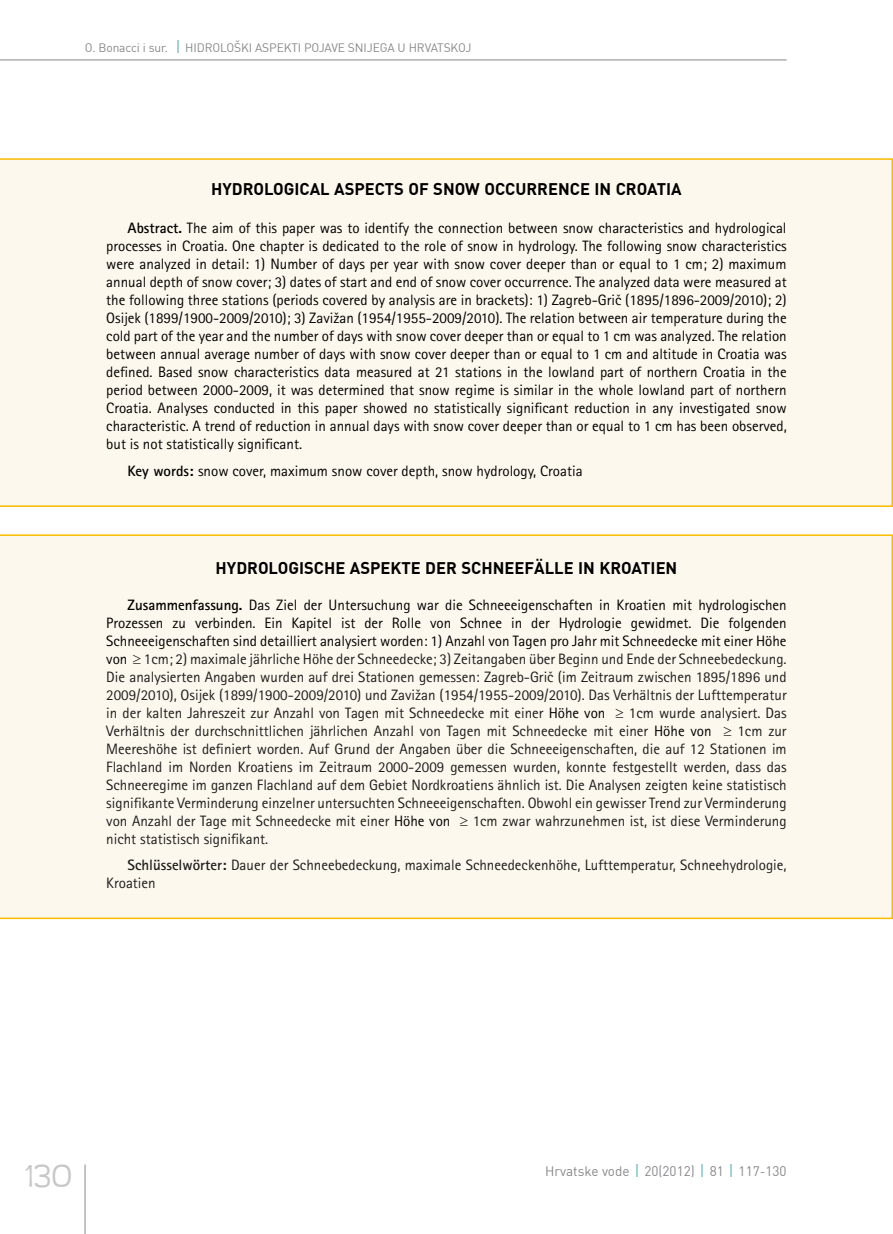
<style>
.page{position:relative;width:893px;height:1234px;background:#fff}
.page>*{position:absolute;margin:0;border:0;box-sizing:border-box;transform-origin:0 0}
.t1{font:300 36px "Teen";color:#c6c7c8}
.t2{font:700 16.5px "DIN";color:#000}
.t3{font:15px/18px "Rotis Sans Serifklemy";color:#1d1d1d;text-align:justify}
.t4{font:15px/18px "Rotis Sans Serifklemy";color:#000;text-align:justify}
.t5{font:13.5px "DIN";color:#87888a}
.t6{font:12px "DIN";letter-spacing:-.01em;color:#87888a}
.s1{font-weight:700}
.s2{font-weight:700;color:#000}
.s3{color:#000}
</style>
<div class="page">
<hr style="left:85px;top:1164px;width:1px;height:69px;background:#87888a">
<svg style="left:636px;top:1164px;width:2px;height:12px"></svg>
<svg style="left:702px;top:1164px;width:1px;height:12px"></svg>
<svg style="left:730px;top:1164px;width:2px;height:12px"></svg>
<hr style="left:0;top:60px;width:787px;height:1px;background:#87888a">
<svg style="left:177px;top:40px;width:2px;height:13px"></svg>
<div style="left:0;top:158px;width:893px;height:349px;background:#fdf8ed"></div>
<div style="left:0;top:534px;width:893px;height:384px;background:#fdf8ed"></div>
<p class="t6" style="left:85px;top:39px;width:85px">O. BONACCI I SUR.</p>
<p class="t6" style="left:185px;top:39px;width:285px">H IDROLOŠKI AS PEKTI POJAVE SNIJ EGA U HRVATSKOJ</p>
<p class="t2" style="left:211px;top:178px;width:32px">HYDROLOGICAL</p>
<p class="t2" style="left:334px;top:178px;width:11px">ASPECTS</p>
<p class="t2" style="left:408px;top:178px;width:37px">OF SNO</p>
<p class="t2" style="left:465px;top:178px;width:31px">W OCCURRENCE</p>
<p class="t2" style="left:594px;top:178px;width:42px">IN CROATIA</p>
<p class="t4" style="left:106px;top:219px;width:682px;text-indent:21px"><span class="s1">Abstract.</span> The aim of this paper was to identify the connection between snow characteristics and hydrological processes in Croatia. One chapter is dedicated to the role of snow in hydrology. The following snow characteristics were analyzed in detail: 1) Number of days per year with snow cover deeper than or equal to 1 cm; 2) maximum annual depth of snow cover; 3) dates of start and end of snow cover occurrence. The analyzed data were measured at the following three stations (periods covered by analysis are in brackets): 1) Zagreb-Grič (1895/1896-2009/2010); 2)<br>Osijek (1899/1900-2009/2010); 3) Zavižan (1954/1955-2009/2010). The relation between air temperature during the cold part of the year and the number of days with snow cover deeper than or equal to 1 cm was analyzed. The relation between annual average number of days with snow cover deeper than or equal to 1 cm and altitude in Croatia was defined. Based snow characteristics data measured at 21 stations in the lowland part of northern Croatia in the period between 2000-2009, it was determined that snow regime is similar in the whole lowland part of northern Croatia. Analyses conducted in this paper showed no statistically significant reduction in any investigated snow characteristic. A trend of reduction in annual days with snow cover deeper than or equal to 1 cm has been observed, but is not statistically significant.</p>
<p class="t4" style="left:128px;top:461px;width:457px"><span class="s1">Key words:</span> snow cover, maximum snow cover depth, snow hydrology, Croatia</p>
<p class="t2" style="left:216px;top:556px;width:32px">HYDROLOGISC</p>
<p class="t2" style="left:324px;top:556px;width:48px">HE ASPEKTE</p>
<p class="t2" style="left:425px;top:556px;width:11px">DER</p>
<p class="t2" style="left:461px;top:556px;width:43px">SCHNEE</p>
<p class="t2" style="left:524px;top:556px;width:31px">FÄLLE</p>
<p class="t2" style="left:578px;top:556px;width:43px">IN KROATIEN</p>
<p class="t3" style="left:106px;top:595px;width:682px;text-indent:21px"><span class="s2">Zusammenfassung.</span> <span class="s3">Das Ziel der Untersuchung war die Schneeeigenschaften in Kroatien mit hydrologischen Prozessen zu verbinden. Ein Kapitel ist der Rolle von Schnee in der Hydrologie gewidmet. Die folgenden Schneeeigenschaften sind detailliert analysiert worden: 1) Anzahl von Tagen pro Jahr mit Schneedecke mit einer Höhe von</span> ≥ 1cm; 2) maximale jährliche Höhe der Schneedecke; 3) Zeitangaben über Beginn und Ende der Schneebedeckung.<br>Die analysierten Angaben wurden auf drei Stationen gemessen: Zagreb-Grič (im Zeitraum zwischen 1895/1896 und 2009/2010), Osijek (1899/1900-2009/2010) und Zavižan (1954/1955-2009/2010). Das Verhältnis der Lufttemperatur in der kalten Jahreszeit zur Anzahl von Tagen mit Schneedecke mit einer <span class="s3">Höhe von</span> ≥ 1cm wurde analysiert. Das Verhältnis der durchschnittlichen jährlichen Anzahl von Tagen mit Schneedecke mit einer <span class="s3">Höhe von</span> ≥ 1cm zur Meereshöhe ist definiert worden. Auf Grund der Angaben über die Schneeeigenschaften, die auf 12 Stationen im Flachland im Norden Kroatiens im Zeitraum 2000-2009 gemessen wurden, konnte festgestellt werden, dass das Schneeregime im ganzen Flachland auf dem Gebiet Nordkroatiens ähnlich ist. Die Analysen zeigten keine statistisch signifikante Verminderung einzelner untersuchten Schneeeigenschaften. Obwohl ein gewisser Trend zur Verminderung von Anzahl der Tage mit Schneedecke mit einer <span class="s3">Höhe von</span> ≥ 1cm zwar wahrzunehmen ist, ist diese Verminderung nicht statistisch signifikant.</p>
<p class="t3" style="left:106px;top:855px;width:682px;text-indent:21px"><span class="s1">Schlüsselwörter:</span> Dauer der Schneebedeckung, maximale Schneedeckenhöhe, Lufttemperatur, Schneehydrologie,<br>Kroatien</p>
<h1 class="t1" style="left:25px;top:1156px;width:49px">130</h1>
<p class="t5" style="left:545px;top:1161px;width:243px">HRVATSKE VODE 20(2012) 81 117-130</p>
</div>
